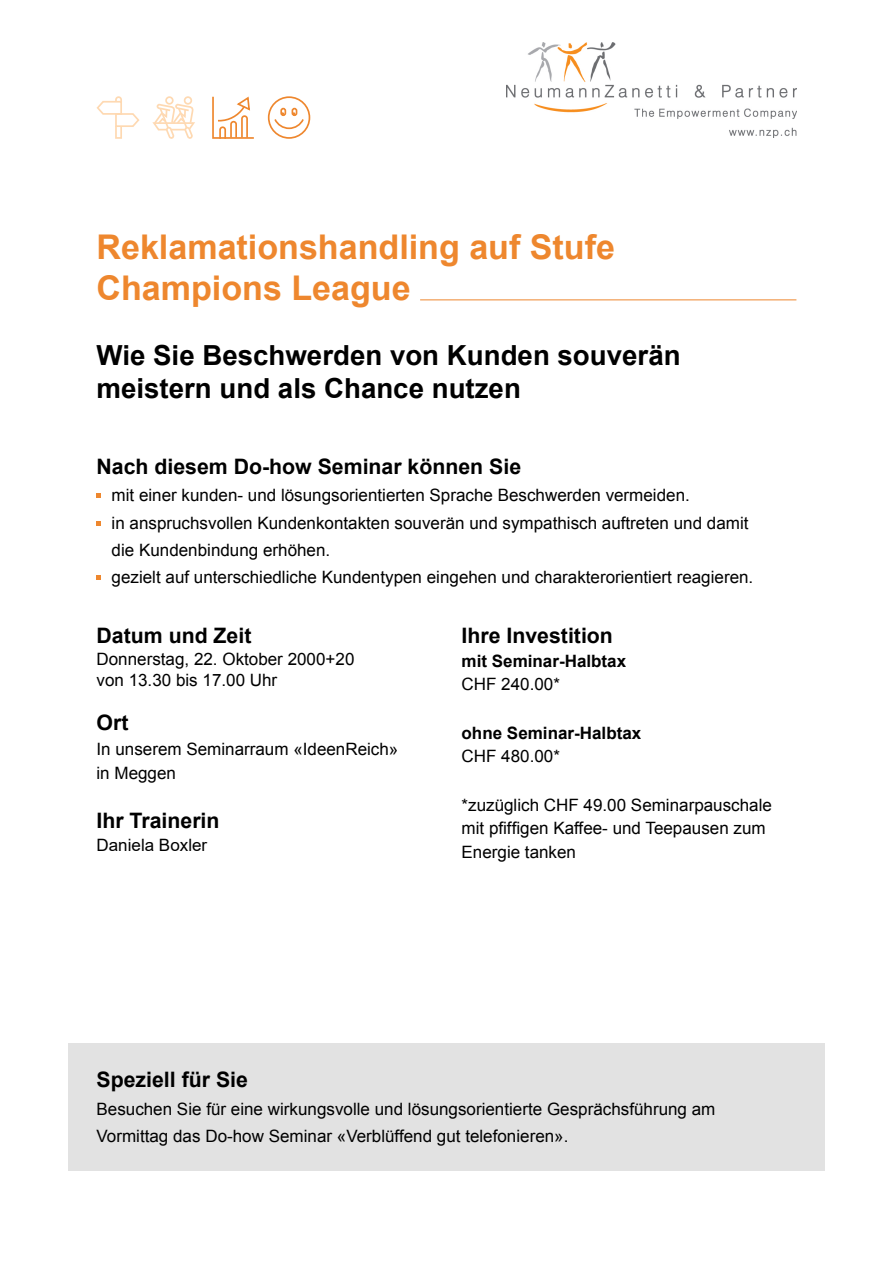
<style>
.page{position:relative;width:893px;height:1263px;background:#fff}
.page>*{position:absolute;margin:0;border:0;box-sizing:border-box;transform-origin:0 0}
.t1{font:700 34.05px/40.8px "Arial";color:#ee872e}
.t2{font:700 27.6px/33.2px "Arial";color:#000}
.t3{font:700 21.3px "Arial";color:#000}
.t4{font:17.1px/27.3px "Arial";color:#000}
.t5{font:700 17.1px "Arial";color:#000}
</style>
<div class="page">
<div style="left:68px;top:1043px;width:757px;height:127px;background:#e2e2e2"></div>
<hr style="left:420px;top:300px;width:376px;height:1px;background:#ee872e">
<svg style="left:97px;top:494px;width:4px;height:4px"></svg>
<svg style="left:97px;top:521px;width:4px;height:4px"></svg>
<svg style="left:97px;top:575px;width:4px;height:5px"></svg>
<svg style="left:96px;top:96px;width:44px;height:31px"></svg>
<div style="left:115px;top:125px;width:7px;height:14px;border:2px solid #fed9b2"></div>
<div style="left:165px;top:96px;width:9px;height:9px;border:2px solid #fed9b2;border-radius:50%"></div>
<div style="left:184px;top:96px;width:8px;height:9px;border:2px solid #fed9b2;border-radius:50%"></div>
<svg style="left:152px;top:103px;width:43px;height:36px"></svg>
<svg style="left:212px;top:96px;width:42px;height:43px"></svg>
<div style="left:268px;top:96px;width:42px;height:43px;border:2px solid #ee872e;border-radius:50%"></div>
<svg style="left:273px;top:107px;width:32px;height:23px"></svg>
<img style="left:507px;top:43px;width:289px;height:95px">
<h1 class="t1" style="left:97px;top:228px;width:520px">Reklamationshandling auf Stufe<br>Champions League</h1>
<h2 class="t2" style="left:97px;top:339px;width:586px">Wie Sie Beschwerden von Kunden souverän meistern und als Chance nutzen</h2>
<p class="t3" style="left:97px;top:452px;width:426px">Nach diesem Do-how Seminar können Sie</p>
<p class="t4" style="left:112px;top:482px;width:643px">mit einer kunden- und lösungsorientierten Sprache Beschwerden vermeiden.<br>in anspruchsvollen Kundenkontakten souverän und sympathisch auftreten und damit die Kundenbindung erhöhen.<br>gezielt auf unterschiedliche Kundentypen eingehen und charakterorientiert reagieren.</p>
<p class="t3" style="left:97px;top:621px;width:156px">Datum und Zeit</p>
<p class="t4" style="left:97px;top:649px;width:259px;line-height:20.4px">Donnerstag, 22. Oktober 2000+20 von 13.30 bis 17.00 Uhr</p>
<p class="t3" style="left:97px;top:708px;width:33px">Ort</p>
<p class="t4" style="left:97px;top:738px;width:303px;line-height:23.4px">In unserem Seminarraum «IdeenReich» in Meggen</p>
<p class="t3" style="left:97px;top:806px;width:125px">Ihr Trainerin</p>
<p class="t4" style="left:97px;top:831px;width:112px">Daniela Boxler</p>
<p class="t3" style="left:462px;top:621px;width:153px">Ihre Investition</p>
<p class="t5" style="left:462px;top:649px;width:166px">mit Seminar-Halbtax</p>
<p class="t4" style="left:462px;top:670px;width:100px">CHF 240.00*</p>
<p class="t5" style="left:462px;top:721px;width:181px">ohne Seminar-Halbtax</p>
<p class="t4" style="left:462px;top:743px;width:100px">CHF 480.00*</p>
<p class="t4" style="left:462px;top:793px;width:312px;line-height:23.4px">*zuzüglich CHF 49.00 Seminarpauschale mit pfiffigen Kaffee- und Teepausen zum<br>Energie tanken</p>
<p class="t3" style="left:97px;top:1066px;width:153px">Speziell für Sie</p>
<p class="t4" style="left:97px;top:1095px;width:620px">Besuchen Sie für eine wirkungsvolle und lösungsorientierte Gesprächsführung am<br>Vormittag das Do-how Seminar «Verblüffend gut telefonieren».</p>
</div>
